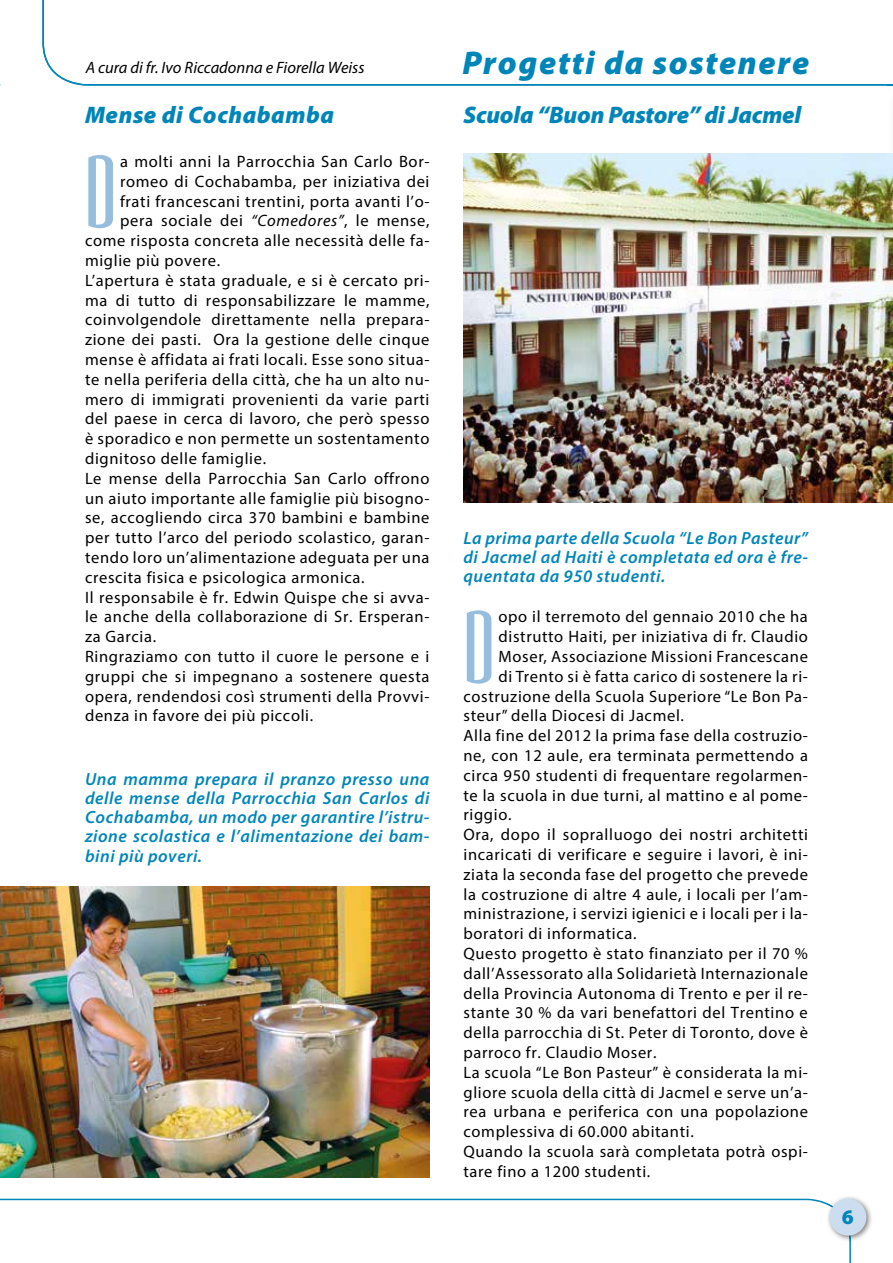
<style>
.page{position:relative;width:893px;height:1263px;background:#fff}
.page>*{position:absolute;margin:0;border:0;box-sizing:border-box;transform-origin:0 0}
.t1{font:94.65px "Verve MM 450";color:#97bddd}
.t2{font:italic 900 33px "Myriad Pro";letter-spacing:.05em;color:#0085b9}
.t3{font:italic 900 24px "Myriad Pro";letter-spacing:-.01em;color:#0085b9}
.t4{font:italic 900 24px "Myriad Pro";letter-spacing:.02em;color:#0085b9}
.t5{font:900 20.85px "Myriad Pro";color:#0085b9}
.t6{font:italic 600 17.7px/19px "Myriad Pro";letter-spacing:.03em;color:#0085b9;text-align:justify}
.t7{font:16.5px "Myriad Pro";letter-spacing:.04em;color:#000}
.t8{font:italic 16.5px "Myriad Pro";color:#000}
.s1{font-style:italic}
</style>
<div class="page">
<svg style="left:43px;top:0;width:844px;height:86px"></svg>
<svg style="left:0;top:1199px;width:851px;height:64px"></svg>
<img style="left:826px;top:1197px;width:46px;height:43px">
<img style="left:826px;top:1203px;width:25px;height:39px">
<div style="left:829px;top:1199px;width:37px;height:36px;background:#ccddef;border-radius:50%"></div>
<svg style="left:887px;top:84px;width:6px;height:70px"></svg>
<img style="left:0;top:887px;width:429px;height:291px">
<img style="left:463px;top:154px;width:430px;height:349px">
<p class="t8" style="left:86px;top:57px;width:280px">A cura di fr. Ivo Riccadonna e Fiorella Weiss</p>
<h2 class="t2" style="left:462px;top:41px;width:348px">Progetti da sostenere</h2>
<h3 class="t4" style="left:85px;top:99px;width:250px">Mense di Cochabamba</h3>
<h1 class="t1" style="left:85px;top:136px;width:33px">D</h1>
<p class="t7" style="left:120px;top:151px;width:311px">a molti anni la Parrocchia San Carlo Bor-</p>
<h3 class="t3" style="left:463px;top:99px;width:339px">Scuola “Buon Pastore” di Jacmel</h3>
<p class="t7" style="left:120px;top:171px;width:311px">romeo di Cochabamba, per iniziativa dei</p>
<p class="t7" style="left:120px;top:191px;width:311px">frati francescani trentini, porta avanti l’o-</p>
<p class="t7" style="left:120px;top:211px;width:311px">pera sociale dei <span class="s1">“Comedores”</span>, le mense,</p>
<p class="t7" style="left:85px;top:230px;width:346px">come risposta concreta alle necessità delle fa-</p>
<p class="t7" style="left:85px;top:250px;width:137px">miglie più povere.</p>
<p class="t7" style="left:85px;top:270px;width:346px">L’apertura è stata graduale, e si è cercato pri-</p>
<p class="t7" style="left:85px;top:290px;width:346px">ma di tutto di responsabilizzare le mamme,</p>
<p class="t7" style="left:85px;top:310px;width:346px">coinvolgendole direttamente nella prepara-</p>
<p class="t7" style="left:85px;top:329px;width:346px">zione dei pasti. Ora la gestione delle cinque</p>
<p class="t7" style="left:85px;top:349px;width:346px">mense è affidata ai frati locali. Esse sono situa-</p>
<p class="t7" style="left:85px;top:369px;width:346px">te nella periferia della città, che ha un alto nu-</p>
<p class="t7" style="left:85px;top:389px;width:346px">mero di immigrati provenienti da varie parti</p>
<p class="t7" style="left:85px;top:409px;width:346px">del paese in cerca di lavoro, che però spesso</p>
<p class="t7" style="left:85px;top:428px;width:346px">è sporadico e non permette un sostentamento</p>
<p class="t7" style="left:85px;top:448px;width:183px">dignitoso delle famiglie.</p>
<p class="t7" style="left:85px;top:468px;width:346px">Le mense della Parrocchia San Carlo offrono</p>
<p class="t7" style="left:85px;top:488px;width:346px">un aiuto importante alle famiglie più bisogno-</p>
<p class="t7" style="left:85px;top:508px;width:346px">se, accogliendo circa 370 bambini e bambine</p>
<p class="t7" style="left:85px;top:527px;width:346px">per tutto l’arco del periodo scolastico, garan-</p>
<p class="t7" style="left:85px;top:547px;width:346px">tendo loro un’alimentazione adeguata per una</p>
<p class="t7" style="left:85px;top:567px;width:281px">crescita fisica e psicologica armonica.</p>
<p class="t7" style="left:85px;top:587px;width:346px">Il responsabile è fr. Edwin Quispe che si avva-</p>
<p class="t7" style="left:85px;top:607px;width:346px">le anche della collaborazione di Sr. Ersperan-</p>
<p class="t7" style="left:85px;top:626px;width:73px">za Garcia.</p>
<p class="t7" style="left:85px;top:646px;width:346px">Ringraziamo con tutto il cuore le persone e i</p>
<p class="t7" style="left:85px;top:666px;width:346px">gruppi che si impegnano a sostenere questa</p>
<p class="t7" style="left:85px;top:686px;width:346px">opera, rendendosi così strumenti della Provvi-</p>
<p class="t7" style="left:85px;top:706px;width:230px">denza in favore dei più piccoli.</p>
<p class="t6" style="left:463px;top:528px;width:346px">La prima parte della Scuola “Le Bon Pasteur” di Jacmel ad Haiti è completata ed ora è fre&shy;quentata da 950 studenti.</p>
<h1 class="t1" style="left:463px;top:591px;width:33px">D</h1>
<p class="t7" style="left:498px;top:607px;width:311px">opo il terremoto del gennaio 2010 che ha</p>
<p class="t7" style="left:498px;top:626px;width:311px">distrutto Haiti, per iniziativa di fr. Claudio</p>
<p class="t7" style="left:498px;top:646px;width:311px">Moser, Associazione Missioni Francescane</p>
<p class="t7" style="left:498px;top:666px;width:311px">di Trento si è fatta carico di sostenere la ri-</p>
<p class="t7" style="left:463px;top:686px;width:346px">costruzione della Scuola Superiore “Le Bon Pa-</p>
<p class="t7" style="left:463px;top:706px;width:222px">steur” della Diocesi di Jacmel.</p>
<p class="t7" style="left:463px;top:725px;width:346px">Alla fine del 2012 la prima fase della costruzio-</p>
<p class="t7" style="left:463px;top:745px;width:346px">ne, con 12 aule, era terminata permettendo a</p>
<p class="t7" style="left:463px;top:765px;width:346px">circa 950 studenti di frequentare regolarmen-</p>
<p class="t7" style="left:463px;top:785px;width:346px">te la scuola in due turni, al mattino e al pome-</p>
<p class="t7" style="left:463px;top:805px;width:49px">riggio.</p>
<p class="t7" style="left:463px;top:824px;width:346px">Ora, dopo il sopralluogo dei nostri architetti</p>
<p class="t7" style="left:463px;top:844px;width:346px">incaricati di verificare e seguire i lavori, è ini-</p>
<p class="t7" style="left:463px;top:864px;width:346px">ziata la seconda fase del progetto che prevede</p>
<p class="t7" style="left:463px;top:884px;width:346px">la costruzione di altre 4 aule, i locali per l’am-</p>
<p class="t7" style="left:463px;top:904px;width:346px">ministrazione, i servizi igienici e i locali per i la-</p>
<p class="t7" style="left:463px;top:923px;width:175px">boratori di informatica.</p>
<p class="t7" style="left:463px;top:943px;width:346px">Questo progetto è stato finanziato per il 70 %</p>
<p class="t7" style="left:463px;top:963px;width:346px">dall’Assessorato alla Solidarietà Internazionale</p>
<p class="t7" style="left:463px;top:983px;width:346px">della Provincia Autonoma di Trento e per il re-</p>
<p class="t7" style="left:463px;top:1003px;width:346px">stante 30 % da vari benefattori del Trentino e</p>
<p class="t7" style="left:463px;top:1022px;width:346px">della parrocchia di St. Peter di Toronto, dove è</p>
<p class="t7" style="left:463px;top:1042px;width:194px">parroco fr. Claudio Moser.</p>
<p class="t7" style="left:463px;top:1062px;width:346px">La scuola “Le Bon Pasteur” è considerata la mi-</p>
<p class="t7" style="left:463px;top:1082px;width:346px">gliore scuola della città di Jacmel e serve un’a-</p>
<p class="t7" style="left:463px;top:1102px;width:346px">rea urbana e periferica con una popolazione</p>
<p class="t7" style="left:463px;top:1121px;width:232px">complessiva di 60.000 abitanti.</p>
<p class="t7" style="left:463px;top:1141px;width:346px">Quando la scuola sarà completata potrà ospi-</p>
<p class="t7" style="left:463px;top:1161px;width:188px">tare fino a 1200 studenti.</p>
<p class="t6" style="left:85px;top:769px;width:346px">Una mamma prepara il pranzo presso una delle mense della Parrocchia San Carlos di Cochabamba, un modo per garantire l’istru&shy;zione scolastica e l’alimentazione dei bam&shy;bini più poveri.</p>
<p class="t5" style="left:842px;top:1205px;width:13px">6</p>
</div>
